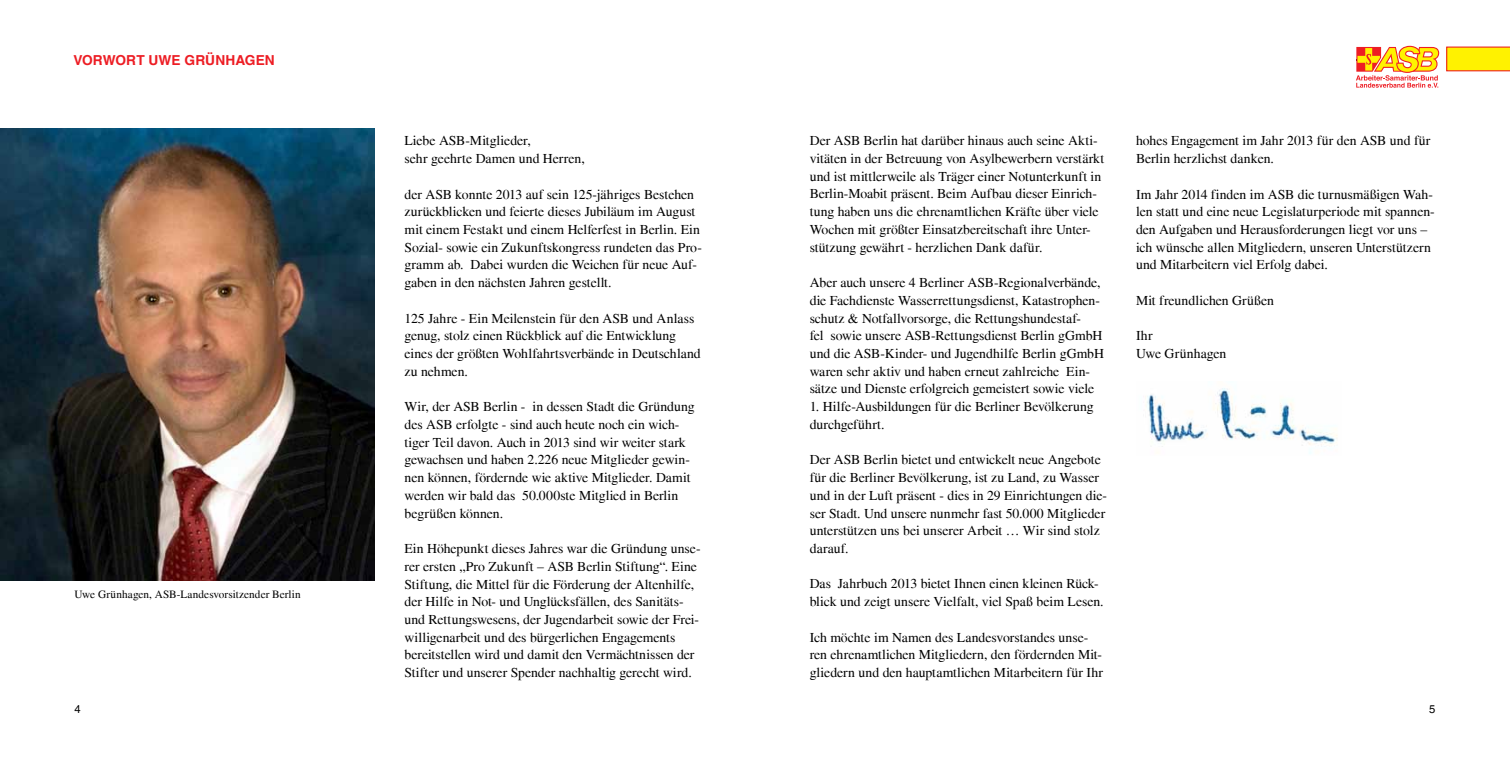
<style>
.page{position:relative;width:1510px;height:766px;background:#fff}
.page>*{position:absolute;margin:0;border:0;box-sizing:border-box;transform-origin:0 0}
.t1{font:13.75px/17.8px "Times LT";letter-spacing:-.005em;color:#000}
.t2{font:700 13.75px "Helvetica LT";letter-spacing:.005em;color:#ed1d24}
.t3{font:11.25px "Times LT";letter-spacing:.005em;color:#010000}
.t4{font:11.25px "Helvetica LT";color:#000}
</style>
<div class="page">
<img style="left:0;top:128px;width:374px;height:452px">
<img style="left:1147px;top:388px;width:191px;height:66px">
<svg style="left:1446px;top:47px;width:63px;height:24px;background:#fde202"></svg>
<svg style="left:1356px;top:46px;width:83px;height:42px"></svg>
<p class="t2" style="left:73px;top:52px;width:203px">VORWORT UWE GRÜNHAGEN</p>
<p class="t3" style="left:74px;top:587px;width:228px">Uwe Grünhagen, ASB-Landesvorsitzender Berlin</p>
<p class="t1" style="left:404px;top:132px;width:182px">Liebe ASB-Mitglieder,<br>sehr geehrte Damen und Herren,</p>
<p class="t1" style="left:404px;top:185px;width:299px">der ASB konnte 2013 auf sein 125-jähriges Bestehen zurückblicken und feierte dieses Jubiläum im August mit einem Festakt und einem Helferfest in Berlin. Ein Sozial- sowie ein Zukunftskongress rundeten das Pro&shy;gramm ab. Dabei wurden die Weichen für neue Auf&shy;gaben in den nächsten Jahren gestellt.</p>
<p class="t1" style="left:404px;top:309px;width:298px">125 Jahre - Ein Meilenstein für den ASB und Anlass genug, stolz einen Rückblick auf die Entwicklung eines der größten Wohlfahrtsverbände in Deutschland zu nehmen.</p>
<p class="t1" style="left:404px;top:397px;width:291px">Wir, der ASB Berlin - in dessen Stadt die Gründung des ASB erfolgte - sind auch heute noch ein wich&shy;tiger Teil davon. Auch in 2013 sind wir weiter stark gewachsen und haben 2.226 neue Mitglieder gewin&shy;nen können, fördernde wie aktive Mitglieder. Damit werden wir bald das 50.000ste Mitglied in Berlin begrüßen können.</p>
<p class="t1" style="left:404px;top:539px;width:298px">Ein Höhepunkt dieses Jahres war die Gründung unse&shy;rer ersten „Pro Zukunft – ASB Berlin Stiftung“. Eine Stiftung, die Mittel für die Förderung der Altenhilfe, der Hilfe in Not- und Unglücksfällen, des Sanitäts&shy;und Rettungswesens, der Jugendarbeit sowie der Frei&shy;willigenarbeit und des bürgerlichen Engagements bereitstellen wird und damit den Vermächtnissen der Stifter und unserer Spender nachhaltig gerecht wird.</p>
<p class="t1" style="left:809px;top:132px;width:296px">Der ASB Berlin hat darüber hinaus auch seine Akti&shy;vitäten in der Betreuung von Asylbewerbern verstärkt und ist mittlerweile als Träger einer Notunterkunft in Berlin-Moabit präsent. Beim Aufbau dieser Einrich&shy;tung haben uns die ehrenamtlichen Kräfte über viele Wochen mit größter Einsatzbereitschaft ihre Unter&shy;stützung gewährt - herzlichen Dank dafür.</p>
<p class="t1" style="left:809px;top:273px;width:296px">Aber auch unsere 4 Berliner ASB-Regionalverbände, die Fachdienste Wasserrettungsdienst, Katastrophen&shy;schutz &amp; Notfallvorsorge, die Rettungshundestaf-<br>fel sowie unsere ASB-Rettungsdienst Berlin gGmbH und die ASB-Kinder- und Jugendhilfe Berlin gGmbH waren sehr aktiv und haben erneut zahlreiche Ein&shy;sätze und Dienste erfolgreich gemeistert sowie viele</p>
<p class="t1" style="left:809px;top:397px;width:285px">1. Hilfe-Ausbildungen für die Berliner Bevölkerung durchgeführt.</p>
<p class="t1" style="left:809px;top:450px;width:299px">Der ASB Berlin bietet und entwickelt neue Angebote für die Berliner Bevölkerung, ist zu Land, zu Wasser und in der Luft präsent - dies in 29 Einrichtungen die&shy;ser Stadt. Und unsere nunmehr fast 50.000 Mitglieder unterstützen uns bei unserer Arbeit … Wir sind stolz darauf.</p>
<p class="t1" style="left:809px;top:574px;width:295px">Das Jahrbuch 2013 bietet Ihnen einen kleinen Rück&shy;blick und zeigt unsere Vielfalt, viel Spaß beim Lesen.</p>
<p class="t1" style="left:809px;top:628px;width:295px">Ich möchte im Namen des Landesvorstandes unse&shy;ren ehrenamtlichen Mitgliedern, den fördernden Mit&shy;gliedern und den hauptamtlichen Mitarbeitern für Ihr</p>
<p class="t1" style="left:1136px;top:132px;width:296px">hohes Engagement im Jahr 2013 für den ASB und für<br>Berlin herzlichst danken.</p>
<p class="t1" style="left:1136px;top:185px;width:300px">Im Jahr 2014 finden im ASB die turnusmäßigen Wah&shy;len statt und eine neue Legislaturperiode mit spannen&shy;den Aufgaben und Herausforderungen liegt vor uns – ich wünsche allen Mitgliedern, unseren Unterstützern und Mitarbeitern viel Erfolg dabei.</p>
<p class="t1" style="left:1136px;top:291px;width:140px">Mit freundlichen Grüßen</p>
<p class="t1" style="left:1136px;top:327px;width:92px">Ihr<br>Uwe Grünhagen</p>
<p class="t4" style="left:74px;top:702px;width:8px">4</p>
<p class="t4" style="left:1429px;top:702px;width:8px">5</p>
</div>
